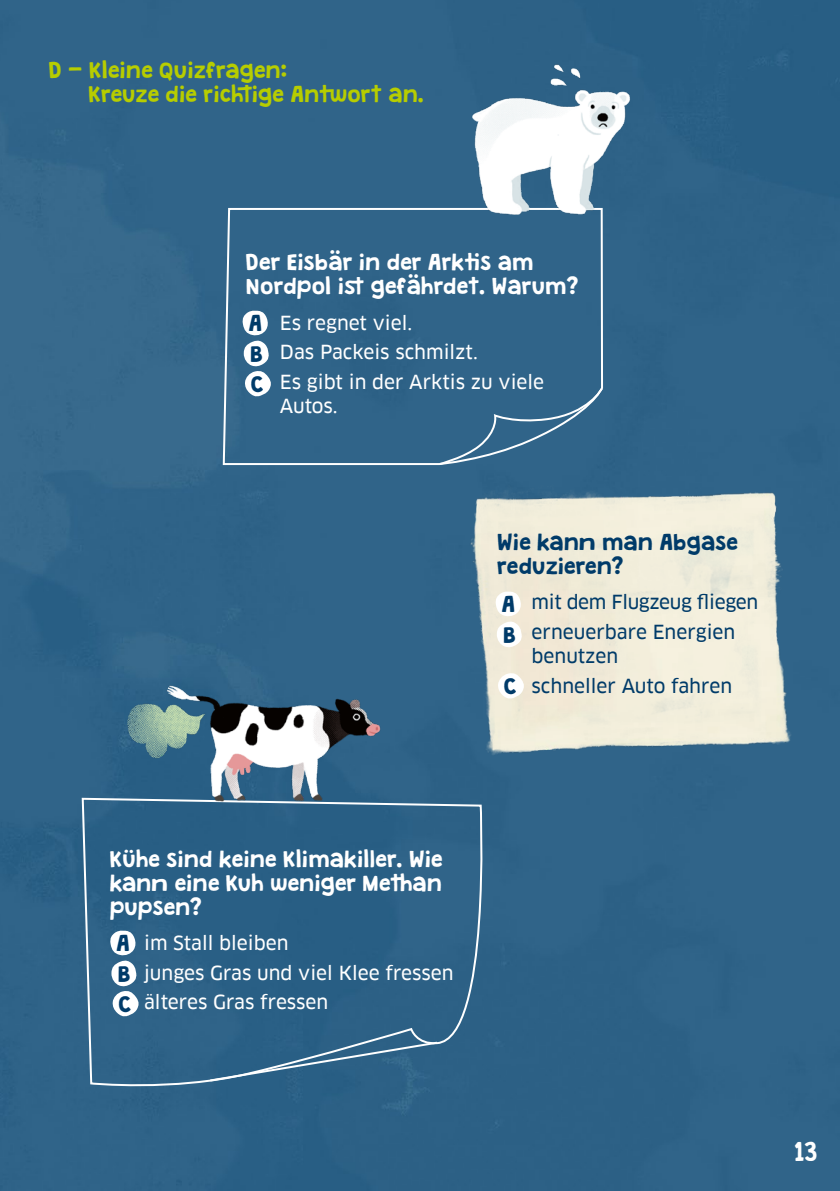
<style>
.page{position:relative;width:840px;height:1191px;background:#fff}
.page>*{position:absolute;margin:0;border:0;box-sizing:border-box;transform-origin:0 0}
.t1{font:24px "Granstander Clean";color:#fff}
.t2{font:20px/24px "Granstander Clean";color:#fff;text-align:justify}
.t3{font:20px/24px "Granstander Clean";color:#b7cd00}
.t4{font:20px/31.2px "Granstander Clean";color:#003b69}
.t5{font:19px/29.6px "Clan Pro News";color:#fff}
.t6{font:19px/29.6px "Clan Pro News";color:#003b69}
</style>
<div class="page">
<div style="left:0;top:0;width:839px;height:1191px;background:#306489"></div>
<img style="left:603px;top:447px;width:236px;height:355px">
<svg style="left:221px;top:207px;width:382px;height:984px;background:#507a96"></svg>
<svg style="left:437px;top:387px;width:166px;height:79px;background:#3b6c8f"></svg>
<div style="left:81px;top:796px;width:411px;height:395px;background:#2c6085"></div>
<svg style="left:208px;top:1040px;width:231px;height:42px;background:#3b6c8e"></svg>
<img style="left:93px;top:573px;width:323px;height:303px">
<img style="left:431px;top:17px;width:250px;height:266px">
<p class="t3" style="left:89px;top:60px;width:337px;text-indent:-40px">D - Kleine Quizfragen:<br>Kreuze die richtige Antwort an.</p>
<p class="t2" style="left:246px;top:251px;width:334px">Der Eisbär in der Arktis am<br>Nordpol ist gefährdet. Warum?</p>
<p class="t5" style="left:280px;top:308px;width:266px">Es regnet viel.<br>Das Packeis schmilzt.<br>Es gibt in der Arktis zu viele</p>
<p class="t5" style="left:280px;top:391px;width:59px">Autos.</p>
<p class="t4" style="left:249px;top:309px;width:17px">A<br>B</p>
<p class="t4" style="left:251px;top:369px;width:14px">C</p>
<p class="t4" style="left:497px;top:531px;width:242px;line-height:24px">Wie kann man Abgase reduzieren?</p>
<p class="t6" style="left:531px;top:587px;width:228px">mit dem Flugzeug fliegen erneuerbare Energien</p>
<p class="t6" style="left:531px;top:641px;width:202px">benutzen<br>schneller Auto fahren</p>
<p class="t4" style="left:501px;top:589px;width:17px">A<br>B</p>
<p class="t4" style="left:503px;top:671px;width:14px">C</p>
<p class="t2" style="left:110px;top:848px;width:334px">Kühe sind keine Klimakiller. Wie kann eine Kuh weniger Methan pupsen?</p>
<p class="t5" style="left:144px;top:928px;width:311px">im Stall bleiben<br>junges Gras und viel Klee fressen älteres Gras fressen</p>
<p class="t4" style="left:116px;top:928px;width:17px">A<br>B</p>
<p class="t4" style="left:118px;top:989px;width:14px">C</p>
<p class="t1" style="left:794px;top:1139px;width:25px">13</p>
</div>
